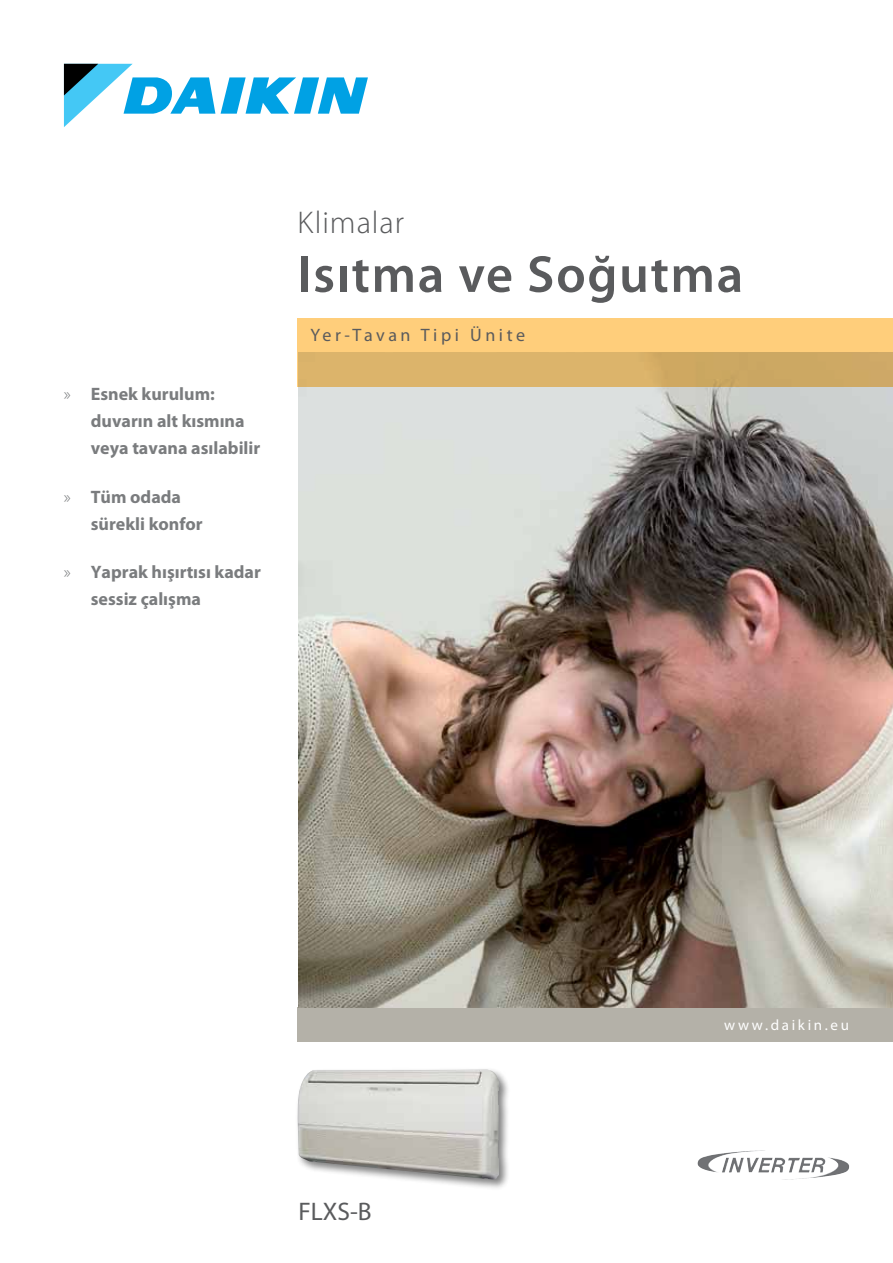
<style>
.page{position:relative;width:893px;height:1263px;background:#fff}
.page>*{position:absolute;margin:0;border:0;box-sizing:border-box;transform-origin:0 0}
.t1{font:600 52.5px "Myriad Pro";letter-spacing:.03em;color:#5a5b5d}
.t2{font:300 31.5px "Myriad Pro";letter-spacing:.03em;color:#5a5b5d}
.t3{font:25.5px "Myriad Pro";color:#5a5b5d}
.t4{font:700 18px/27px "Myriad Pro";color:#7a7c7e}
.t5{font:18px "Myriad Pro";letter-spacing:.2em;color:#5a5b5d}
.t6{font:15px "Myriad Pro";letter-spacing:.175em;color:#fff}
.s1{font-weight:300}
</style>
<div class="page">
<div style="left:298px;top:1008px;width:595px;height:34px;background:#b4b1a8"></div>
<img style="left:298px;top:387px;width:595px;height:621px">
<svg style="left:298px;top:319px;width:595px;height:68px;background:#e9be71"></svg>
<img style="left:698px;top:1150px;width:61px;height:22px">
<svg style="left:221px;top:77px;width:147px;height:37px"></svg>
<svg style="left:64px;top:64px;width:151px;height:63px"></svg>
<div style="left:295px;top:1067px;width:216px;height:124px;background:#000;opacity:.5"></div>
<img style="left:298px;top:1069px;width:202px;height:111px">
<p class="t4" style="left:91px;top:381px;width:171px;text-indent:-27px"><span class="s1">»</span> Esnek kurulum: duvarın alt kısmına veya tavana asılabilir</p>
<p class="t4" style="left:91px;top:483px;width:113px;text-indent:-27px"><span class="s1">»</span> Tüm odada sürekli konfor</p>
<p class="t4" style="left:91px;top:559px;width:172px;text-indent:-27px"><span class="s1">»</span> Yaprak hışırtısı kadar sessiz çalışma</p>
<h2 class="t2" style="left:298px;top:205px;width:108px">Klimalar</h2>
<h1 class="t1" style="left:298px;top:245px;width:447px">Isıtma ve Soğutma</h1>
<p class="t5" style="left:310px;top:325px;width:216px">Yer-Tavan Tipi Ünite</p>
<h3 class="t3" style="left:298px;top:1197px;width:75px">FLXS-B</h3>
<p class="t6" style="left:724px;top:1016px;width:126px">www.daikin.eu</p>
</div>
